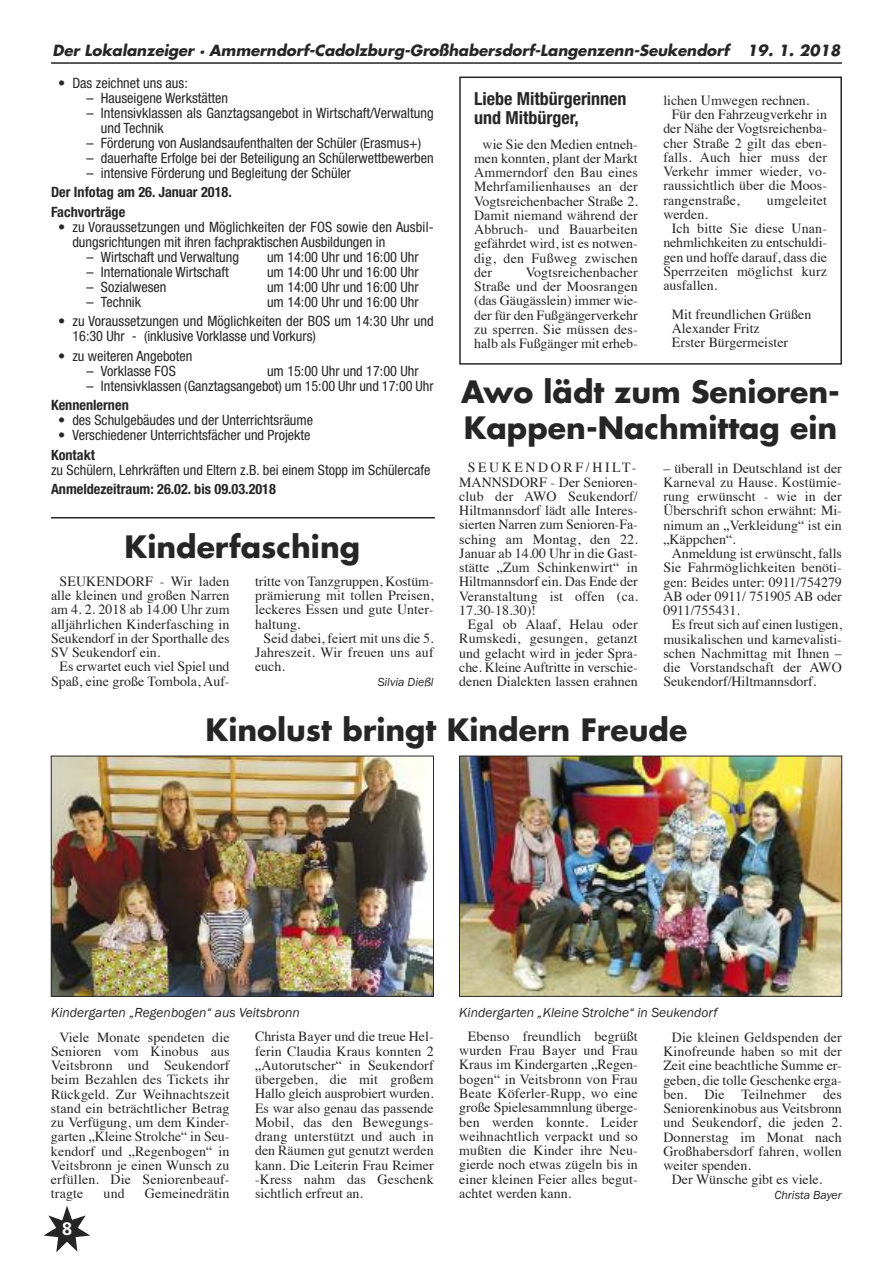
<style>
.page{position:relative;width:893px;height:1263px;background:#fff}
.page>*{position:absolute;margin:0;border:0;box-sizing:border-box;transform-origin:0 0}
.t1{font:700 30px/36px "Futura";color:#272627}
.t2{font:700 condensed 18px/18.8px "Helvetica Neue";color:#272627}
.t3{font:700 18px "Frutiger";color:#fff}
.t4{font:italic 700 15px "Futura";letter-spacing:-.005em;color:#272627}
.t5{font:condensed 14.25px/15px "Helvetica Neue";color:#272627}
.t6{font:700 condensed 14.25px/19.5px "Helvetica Neue";color:#272627}
.t7{font:13.95px/14.2px "Times";color:#272627;text-align:justify}
.t8{font:italic 13.5px "Franklin Gothic";color:#272627}
.t9{font:italic 12px "Franklin Gothic";color:#272627}
</style>
<div class="page">
<div style="left:459px;top:77px;width:383px;height:288px;border:2px solid #272627"></div>
<hr style="left:51px;top:62px;width:791px;height:2px;background:#272627">
<svg style="left:44px;top:1206px;width:46px;height:46px"></svg>
<img style="left:53px;top:758px;width:379px;height:236px">
<div style="left:51px;top:756px;width:383px;height:240px;border:1px solid #272627"></div>
<img style="left:461px;top:758px;width:379px;height:236px">
<div style="left:459px;top:756px;width:383px;height:240px;border:1px solid #272627"></div>
<hr style="left:51px;top:517px;width:384px;height:1px;background:#272627">
<p class="t4" style="left:53px;top:44px;width:789px">Der Lokalanzeiger · Ammerndorf-Cadolzburg-Großhabersdorf-Langenzenn-Seukendorf 19. 1. 2018</p>
<p class="t5" style="left:58px;top:76px;width:131px">• Das zeichnet uns aus:</p>
<p class="t5" style="left:87px;top:91px;width:143px">– Hauseigene Werkstätten</p>
<p class="t5" style="left:101px;top:106px;width:334px;text-indent:-14px">– Intensivklassen als Ganztagsangebot in Wirtschaft/Verwaltung und Technik</p>
<p class="t5" style="left:87px;top:136px;width:336px">– Förderung von Auslandsaufenthalten der Schüler (Erasmus+)</p>
<p class="t5" style="left:87px;top:151px;width:349px">– dauerhafte Erfolge bei der Beteiligung an Schülerwettbewerben</p>
<p class="t5" style="left:87px;top:166px;width:266px">– intensive Förderung und Begleitung der Schüler</p>
<p class="t6" style="left:51px;top:183px;width:182px">Der Infotag am 26. Januar 2018.<br>Fachvorträge</p>
<p class="t5" style="left:72px;top:220px;width:363px;text-indent:-14px">• zu Voraussetzungen und Möglichkeiten der FOS sowie den Ausbil&shy;dungsrichtungen mit ihren fachpraktischen Ausbildungen in</p>
<p class="t5" style="left:87px;top:250px;width:154px">– Wirtschaft und Verwaltung</p>
<p class="t5" style="left:267px;top:250px;width:153px">um 14:00 Uhr und 16:00 Uhr</p>
<p class="t5" style="left:87px;top:265px;width:144px">– Internationale Wirtschaft</p>
<p class="t5" style="left:267px;top:265px;width:153px">um 14:00 Uhr und 16:00 Uhr</p>
<p class="t5" style="left:87px;top:280px;width:81px">– Sozialwesen</p>
<p class="t5" style="left:267px;top:280px;width:153px">um 14:00 Uhr und 16:00 Uhr</p>
<p class="t5" style="left:87px;top:295px;width:56px">– Technik</p>
<p class="t5" style="left:267px;top:295px;width:153px">um 14:00 Uhr und 16:00 Uhr</p>
<p class="t5" style="left:72px;top:315px;width:363px;text-indent:-14px">• zu Voraussetzungen und Möglichkeiten der BOS um 14:30 Uhr und<br>16:30 Uhr - (inklusive Vorklasse und Vorkurs)</p>
<p class="t5" style="left:58px;top:349px;width:136px">• zu weiteren Angeboten</p>
<p class="t5" style="left:87px;top:364px;width:91px">– Vorklasse FOS</p>
<p class="t5" style="left:267px;top:364px;width:153px">um 15:00 Uhr und 17:00 Uhr</p>
<p class="t5" style="left:87px;top:379px;width:349px">– Intensivklassen (Ganztagsangebot) um 15:00 Uhr und 17:00 Uhr</p>
<p class="t6" style="left:51px;top:396px;width:79px">Kennenlernen</p>
<p class="t5" style="left:58px;top:414px;width:257px">• des Schulgebäudes und der Unterrichtsräume</p>
<p class="t5" style="left:58px;top:429px;width:254px">• Verschiedener Unterrichtsfächer und Projekte</p>
<p class="t6" style="left:51px;top:446px;width:46px">Kontakt</p>
<p class="t5" style="left:51px;top:463px;width:381px">zu Schülern, Lehrkräften und Eltern z.B. bei einem Stopp im Schülercafe</p>
<p class="t6" style="left:51px;top:480px;width:226px">Anmeldezeitraum: 26.02. bis 09.03.2018</p>
<h1 class="t1" style="left:125px;top:532px;width:237px">Kinderfasching</h1>
<p class="t7" style="left:51px;top:575px;width:180px;text-indent:9px">SEUKENDORF - Wir laden alle kleinen und großen Narren am 4. 2. 2018 ab 14.00 Uhr zum alljährlichen Kinderfasching in Seukendorf in der Sporthalle des SV Seukendorf ein.</p>
<p class="t7" style="left:51px;top:661px;width:180px;text-align:right">Es erwartet euch viel Spiel und<br>Spaß, eine große Tombola, Auf-</p>
<p class="t7" style="left:255px;top:575px;width:180px">tritte von Tanzgruppen, Kostüm&shy;prämierung mit tollen Preisen, leckeres Essen und gute Unter&shy;haltung.</p>
<p class="t7" style="left:255px;top:632px;width:180px;text-indent:9px">Seid dabei, feiert mit uns die 5.<br>Jahreszeit. Wir freuen uns auf euch.</p>
<p class="t9" style="left:378px;top:675px;width:58px">Silvia Dießl</p>
<p class="t2" style="left:474px;top:91px;width:154px">Liebe Mitbürgerinnen und Mitbürger,</p>
<p class="t7" style="left:474px;top:138px;width:165px;text-indent:9px">wie Sie den Medien entneh&shy;men konnten, plant der Markt Ammerndorf den Bau eines Mehrfamilienhauses an der Vogtsreichenbacher Straße 2.<br>Damit niemand während der Abbruch- und Bauarbeiten gefährdet wird, ist es notwen&shy;dig, den Fußweg zwischen der</p>
<p class="t7" style="left:474px;top:266px;width:165px;text-indent:52px">Vogtsreichenbacher Straße und der Moosrangen (das Gäugässlein) immer wie&shy;der für den Fußgängerverkehr zu sperren. Sie müssen des&shy;halb als Fußgänger mit erheb-</p>
<p class="t7" style="left:663px;top:94px;width:148px">lichen Umwegen rechnen.</p>
<p class="t7" style="left:672px;top:109px;width:157px">Für den Fahrzeugverkehr in</p>
<p class="t7" style="left:663px;top:123px;width:165px">der Nähe der Vogtsreichenba-</p>
<p class="t7" style="left:663px;top:137px;width:165px">cher Straße 2 gilt das eben-</p>
<p class="t7" style="left:663px;top:151px;width:165px">falls. Auch hier muss der</p>
<p class="t7" style="left:663px;top:166px;width:165px">Verkehr immer wieder, vo-</p>
<p class="t7" style="left:663px;top:180px;width:165px">raussichtlich über die Moos-</p>
<p class="t7" style="left:663px;top:194px;width:78px">rangenstraße,</p>
<p class="t7" style="left:767px;top:194px;width:62px">umgeleitet</p>
<p class="t7" style="left:663px;top:208px;width:46px">werden.</p>
<p class="t7" style="left:672px;top:223px;width:157px">Ich bitte Sie diese Unan-</p>
<p class="t7" style="left:663px;top:237px;width:165px">nehmlichkeiten zu entschuldi-</p>
<p class="t7" style="left:663px;top:251px;width:165px">gen und hoffe darauf, dass die</p>
<p class="t7" style="left:663px;top:265px;width:165px">Sperrzeiten möglichst kurz</p>
<p class="t7" style="left:663px;top:280px;width:55px">ausfallen.</p>
<p class="t7" style="left:672px;top:308px;width:141px;text-align:left">Mit freundlichen Grüßen<br>Alexander Fritz<br>Erster Bürgermeister</p>
<h1 class="t1" style="left:461px;top:376px;width:380px">Awo lädt zum Senioren-<br>Kappen-Nachmittag ein</h1>
<p class="t7" style="left:459px;top:462px;width:180px;text-indent:9px">SEUKENDORF/HILT-MANNSDORF - Der Senioren&shy;club der AWO Seukendorf/ Hiltmannsdorf lädt alle Interes&shy;sierten Narren zum Senioren-Fa&shy;sching am Montag, den 22.<br>Januar ab 14.00 Uhr in die Gast&shy;stätte „Zum Schinkenwirt“ in Hiltmannsdorf ein. Das Ende der Veranstaltung ist offen (ca.<br>17.30-18.30)!</p>
<p class="t7" style="left:459px;top:618px;width:180px;text-indent:9px">Egal ob Alaaf, Helau oder Rumskedi, gesungen, getanzt und gelacht wird in jeder Spra&shy;che. Kleine Auftritte in verschie&shy;denen Dialekten lassen erahnen</p>
<p class="t7" style="left:663px;top:462px;width:180px">– überall in Deutschland ist der Karneval zu Hause. Kostümie&shy;rung erwünscht - wie in der Überschrift schon erwähnt: Mi&shy;nimum an „Verkleidung“ ist ein „Käppchen“.</p>
<p class="t7" style="left:663px;top:548px;width:180px;text-indent:9px">Anmeldung ist erwünscht, falls Sie Fahrmöglichkeiten benöti&shy;gen: Beides unter: 0911/754279<br>AB oder 0911/ 751905 AB oder 0911/755431.</p>
<p class="t7" style="left:663px;top:619px;width:180px;text-indent:9px">Es freut sich auf einen lustigen, musikalischen und karnevalisti&shy;schen Nachmittag mit Ihnen – die Vorstandschaft der AWO Seukendorf/Hiltmannsdorf.</p>
<h1 class="t1" style="left:206px;top:715px;width:483px">Kinolust bringt Kindern Freude</h1>
<p class="t8" style="left:51px;top:1004px;width:250px">Kindergarten „Regenbogen“ aus Veitsbronn</p>
<p class="t8" style="left:459px;top:1004px;width:260px">Kindergarten „Kleine Strolche“ in Seukendorf</p>
<p class="t7" style="left:459px;top:1030px;width:180px;text-indent:9px">Ebenso freundlich begrüßt wurden Frau Bayer und Frau Kraus im Kindergarten „Regen&shy;bogen“ in Veitsbronn von Frau Beate Köferler-Rupp, wo eine große Spielesammnlung überge&shy;ben werden konnte. Leider weihnachtlich verpackt und so mußten die Kinder ihre Neu&shy;gierde noch etwas zügeln bis in einer kleinen Feier alles begut&shy;achtet werden kann.</p>
<p class="t7" style="left:663px;top:1031px;width:180px;text-indent:9px">Die kleinen Geldspenden der Kinofreunde haben so mit der Zeit eine beachtliche Summe er&shy;geben, die tolle Geschenke erga&shy;ben. Die Teilnehmer des Seniorenkinobus aus Veitsbronn und Seukendorf, die jeden 2.<br>Donnerstag im Monat nach Großhabersdorf fahren, wollen weiter spenden.</p>
<p class="t7" style="left:255px;top:1031px;width:180px">Christa Bayer und die treue Hel&shy;ferin Claudia Kraus konnten 2 „Autorutscher“ in Seukendorf übergeben, die mit großem Hallo gleich ausprobiert wurden.<br>Es war also genau das passende Mobil, das den Bewegungs&shy;drang unterstützt und auch in den Räumen gut genutzt werden kann. Die Leiterin Frau Reimer -Kress nahm das Geschenk sichtlich erfreut an.</p>
<p class="t7" style="left:51px;top:1031px;width:180px;text-indent:9px">Viele Monate spendeten die Senioren vom Kinobus aus Veitsbronn und Seukendorf beim Bezahlen des Tickets ihr Rückgeld. Zur Weihnachtszeit stand ein beträchtlicher Betrag zu Verfügung, um dem Kinder&shy;garten „Kleine Strolche“ in Seu&shy;kendorf und „Regenbogen“ in Veitsbronn je einen Wunsch zu erfüllen. Die Seniorenbeauf&shy;tragte</p>
<p class="t7" style="left:672px;top:1174px;width:152px">Der Wünsche gibt es viele.</p>
<p class="t9" style="left:774px;top:1188px;width:69px">Christa Bayer</p>
<p class="t7" style="left:104px;top:1188px;width:23px">und</p>
<p class="t7" style="left:145px;top:1188px;width:86px">Gemeinedrätin</p>
<p class="t3" style="left:62px;top:1222px;width:12px">8</p>
</div>
